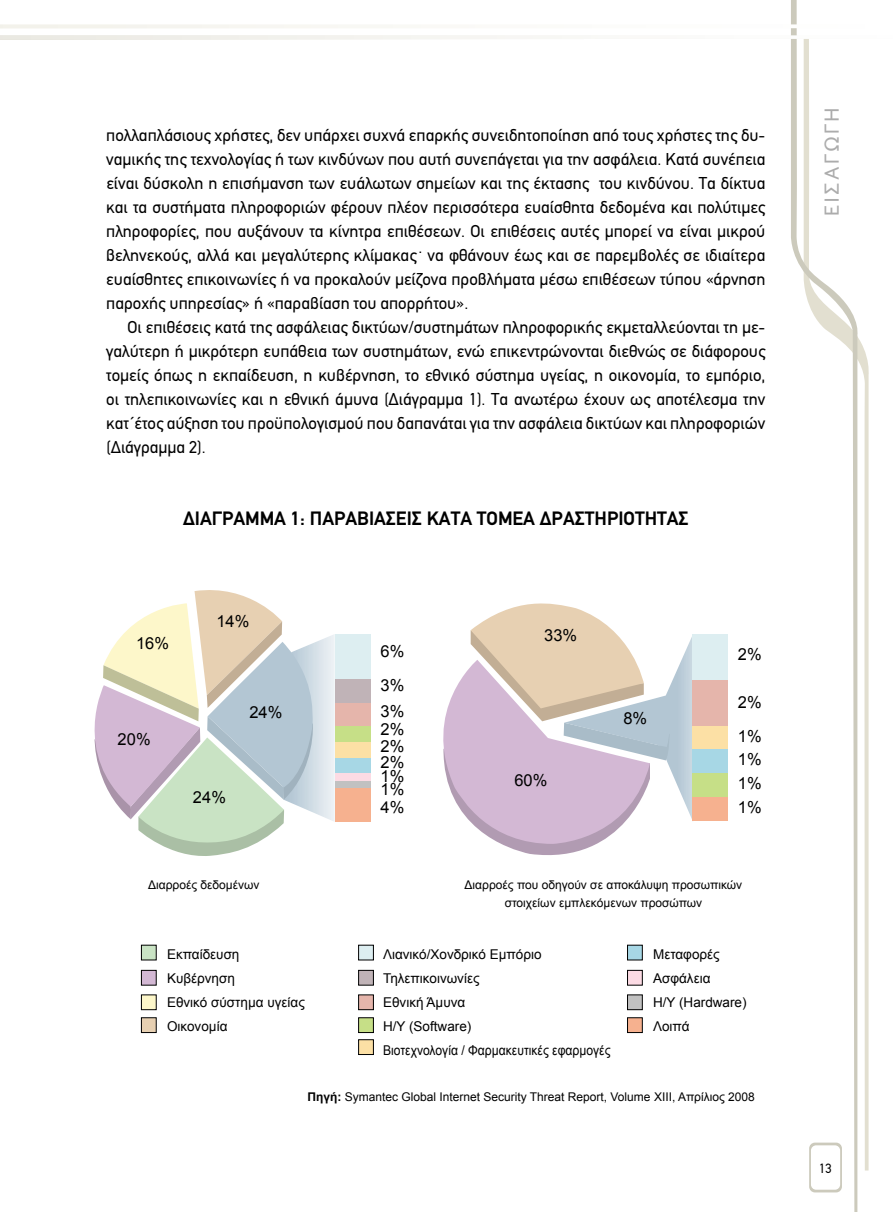
<style>
.page{position:relative;width:893px;height:1212px;background:#fff}
.page>*{position:absolute;margin:0;border:0;box-sizing:border-box;transform-origin:0 0}
.t1{font:21px "PF Diplomat Sans";letter-spacing:.1em;color:#acacac}
.t2{font:700 19.5px "PF Din Text";color:#000}
.t3{font:17.25px/24px "PF Din Text";color:#000;text-align:justify}
.t4{font:16.5px/17.2px "Arial";color:#000}
.t5{font:13.5px "Arial";color:#000}
.t6{font:13.5px "Arial";color:#000;scale:.9 1}
.t7{font:13.5px "PF Din Text";color:#000}
.t8{font:12px/18px "Arial";color:#000;text-align:center}
.s1{font-weight:700}
</style>
<div class="page">
<svg style="left:861px;top:343px;width:8px;height:827px"></svg>
<svg style="left:791px;top:0;width:70px;height:1212px"></svg>
<svg style="left:0;top:21px;width:861px;height:11px"></svg>
<svg style="left:0;top:32px;width:861px;height:71px"></svg>
<svg style="left:94px;top:590px;width:241px;height:266px"></svg>
<svg style="left:443px;top:603px;width:249px;height:252px"></svg>
<div style="left:335px;top:634px;width:35px;height:46px;background:#ddeef1"></div>
<div style="left:335px;top:680px;width:35px;height:23px;background:#c0b3b7"></div>
<div style="left:335px;top:703px;width:35px;height:23px;background:#e5b5ab"></div>
<div style="left:335px;top:726px;width:35px;height:16px;background:#c6df87"></div>
<div style="left:335px;top:742px;width:35px;height:16px;background:#fce0a5"></div>
<div style="left:335px;top:758px;width:35px;height:15px;background:#a7d7e5"></div>
<div style="left:335px;top:773px;width:35px;height:7px;background:#fcdbe4"></div>
<div style="left:335px;top:781px;width:35px;height:7px;background:#c1c1c1"></div>
<div style="left:335px;top:788px;width:35px;height:34px;background:#f6b18f"></div>
<div style="left:692px;top:634px;width:36px;height:46px;background:#ddeef1"></div>
<div style="left:692px;top:680px;width:36px;height:45px;background:#e5b5ab"></div>
<div style="left:692px;top:725px;width:36px;height:24px;background:#fce0a5"></div>
<div style="left:692px;top:749px;width:36px;height:24px;background:#a7d7e5"></div>
<div style="left:692px;top:773px;width:36px;height:24px;background:#c6df87"></div>
<div style="left:692px;top:797px;width:36px;height:24px;background:#f6b18f"></div>
<div style="left:141px;top:945px;width:15px;height:15px;background:#c9e3c4"></div>
<div style="left:141px;top:945px;width:16px;height:15px;border:1px solid #000"></div>
<div style="left:141px;top:970px;width:15px;height:15px;background:#d3b8d4"></div>
<div style="left:141px;top:970px;width:16px;height:15px;border:1px solid #000"></div>
<div style="left:359px;top:945px;width:14px;height:15px;background:#ddeef1"></div>
<div style="left:358px;top:945px;width:16px;height:15px;border:1px solid #000"></div>
<div style="left:359px;top:970px;width:14px;height:15px;background:#c0b3b7"></div>
<div style="left:358px;top:970px;width:16px;height:15px;border:1px solid #000"></div>
<div style="left:141px;top:995px;width:15px;height:15px;background:#fdf7ca"></div>
<div style="left:141px;top:994px;width:16px;height:16px;border:1px solid #000"></div>
<div style="left:141px;top:1018px;width:15px;height:14px;background:#e7d0b2"></div>
<div style="left:141px;top:1017px;width:16px;height:16px;border:1px solid #000"></div>
<div style="left:359px;top:995px;width:14px;height:15px;background:#e5b5ab"></div>
<div style="left:358px;top:994px;width:16px;height:16px;border:1px solid #000"></div>
<div style="left:359px;top:1018px;width:14px;height:14px;background:#c6df87"></div>
<div style="left:358px;top:1017px;width:16px;height:16px;border:1px solid #000"></div>
<div style="left:627px;top:945px;width:15px;height:15px;background:#a7d7e5"></div>
<div style="left:627px;top:945px;width:16px;height:15px;border:1px solid #000"></div>
<div style="left:627px;top:970px;width:15px;height:15px;background:#fcdbe4"></div>
<div style="left:627px;top:970px;width:16px;height:15px;border:1px solid #000"></div>
<div style="left:627px;top:995px;width:15px;height:15px;background:#c1c1c1"></div>
<div style="left:627px;top:994px;width:16px;height:16px;border:1px solid #000"></div>
<div style="left:627px;top:1018px;width:15px;height:14px;background:#f6b18f"></div>
<div style="left:627px;top:1017px;width:16px;height:16px;border:1px solid #000"></div>
<div style="left:359px;top:1040px;width:14px;height:14px;background:#fce0a5"></div>
<div style="left:358px;top:1039px;width:16px;height:16px;border:1px solid #000"></div>
<p class="t3" style="left:106px;top:123px;width:661px">πολλαπλάσιους χρήστες, δεν υπάρχει συχνά επαρκής συνειδητοποίηση από τους χρήστες της δυ&shy;ναμικής της τεχνολογίας ή των κινδύνων που αυτή συνεπάγεται για την ασφάλεια. Κατά συνέπεια είναι δύσκολη η επισήμανση των ευάλωτων σημείων και της έκτασης του κινδύνου. Τα δίκτυα και τα συστήματα πληροφοριών φέρουν πλέον περισσότερα ευαίσθητα δεδομένα και πολύτιμες πληροφορίες, που αυξάνουν τα κίνητρα επιθέσεων. Οι επιθέσεις αυτές μπορεί να είναι μικρού βεληνεκούς, αλλά και μεγαλύτερης κλίμακας. να φθάνουν έως και σε παρεμβολές σε ιδιαίτερα ευαίσθητες επικοινωνίες ή να προκαλούν μείζονα προβλήματα μέσω επιθέσεων τύπου «άρνηση παροχής υπηρεσίας» ή «παραβίαση του απορρήτου».</p>
<p class="t3" style="left:106px;top:315px;width:661px;text-indent:21px">Οι επιθέσεις κατά της ασφάλειας δικτύων/συστημάτων πληροφορικής εκμεταλλεύονται τη με&shy;γαλύτερη ή μικρότερη ευπάθεια των συστημάτων, ενώ επικεντρώνονται διεθνώς σε διάφορους τομείς όπως η εκπαίδευση, η κυβέρνηση, το εθνικό σύστημα υγείας, η οικονομία, το εμπόριο, οι τηλεπικοινωνίες και η εθνική άμυνα (Διάγραμμα 1 ). Τα ανωτέρω έχουν ως αποτέλεσμα την κατ΄έτος αύξηση του προϋπολογισμού που δαπανάται για την ασφάλεια δικτύων και πληροφοριών (Διάγραμμα 2).</p>
<p class="t2" style="left:183px;top:506px;width:507px">ΔΙΑΓΡΑΜΜΑ 1: ΠΑΡΑΒΙΑΣΕΙΣ ΚΑΤΑ ΤΟΜΕΑ ΔΡΑΣΤΗΡΙΟΤΗΤΑΣ</p>
<p class="t4" style="left:136px;top:635px;width:35px">16%</p>
<p class="t4" style="left:118px;top:730px;width:35px">20%</p>
<p class="t4" style="left:216px;top:613px;width:35px">14%</p>
<p class="t4" style="left:249px;top:704px;width:35px">24%</p>
<p class="t4" style="left:193px;top:789px;width:35px">24%</p>
<p class="t4" style="left:544px;top:627px;width:35px">33%</p>
<p class="t4" style="left:381px;top:634px;width:25px;line-height:34.5px">6%<br>3%</p>
<p class="t4" style="left:381px;top:703px;width:25px;text-align:justify">3% 2% 2% 2%</p>
<p class="t4" style="left:381px;top:769px;width:25px;line-height:13.4px">1%<br>1%</p>
<p class="t4" style="left:381px;top:799px;width:25px">4%</p>
<p class="t4" style="left:738px;top:799px;width:25px">1%</p>
<p class="t4" style="left:738px;top:645px;width:25px">2%</p>
<p class="t4" style="left:738px;top:694px;width:25px">2%</p>
<p class="t4" style="left:623px;top:709px;width:25px">8%</p>
<p class="t4" style="left:738px;top:728px;width:25px">1%</p>
<p class="t4" style="left:738px;top:751px;width:25px">1%</p>
<p class="t4" style="left:514px;top:771px;width:35px">60%</p>
<p class="t4" style="left:738px;top:774px;width:25px">1%</p>
<p class="t8" style="left:148px;top:876px;width:113px">Διαρροές δεδομένων</p>
<p class="t8" style="left:465px;top:876px;width:279px">Διαρροές που οδηγούν σε αποκάλυψη προσωπικών στοιχείων εμπλεκόμενων προσώπων</p>
<p class="t5" style="left:167px;top:945px;width:74px">Εκπαίδευση</p>
<p class="t5" style="left:383px;top:945px;width:160px">Λιανικό/Χονδρικό Εμπόριο</p>
<p class="t5" style="left:653px;top:945px;width:68px">Μεταφορές</p>
<p class="t5" style="left:167px;top:969px;width:69px">Κυβέρνηση</p>
<p class="t5" style="left:383px;top:969px;width:98px">Τηλεπικοινωνίες</p>
<p class="t5" style="left:653px;top:969px;width:59px">Ασφάλεια</p>
<p class="t5" style="left:167px;top:994px;width:139px">Εθνικό σύστημα υγείας</p>
<p class="t5" style="left:383px;top:994px;width:84px">Εθνική Άμυνα</p>
<p class="t5" style="left:653px;top:994px;width:95px">Η/Υ (Hardware)</p>
<p class="t5" style="left:167px;top:1018px;width:62px">Οικονομία</p>
<p class="t5" style="left:383px;top:1018px;width:90px">Η/Υ (Software)</p>
<p class="t5" style="left:653px;top:1018px;width:38px">Λοιπά</p>
<p class="t6" style="left:383px;top:1041px;width:254px">Βιοτεχνολογία / Φαρμακευτικές εφαρμογές</p>
<p class="t8" style="left:307px;top:1088px;width:449px"><span class="s1">Πηγή:</span> Symantec Global Internet Security Threat Report, Volume XIII, Απρίλιος 2008</p>
<p class="t1" style="left:821px;top:216px;width:110px;rotate:-90deg">ΕΙΣΑΓΩΓΗ</p>
<p class="t7" style="left:819px;top:1160px;width:7px">13</p>
</div>
